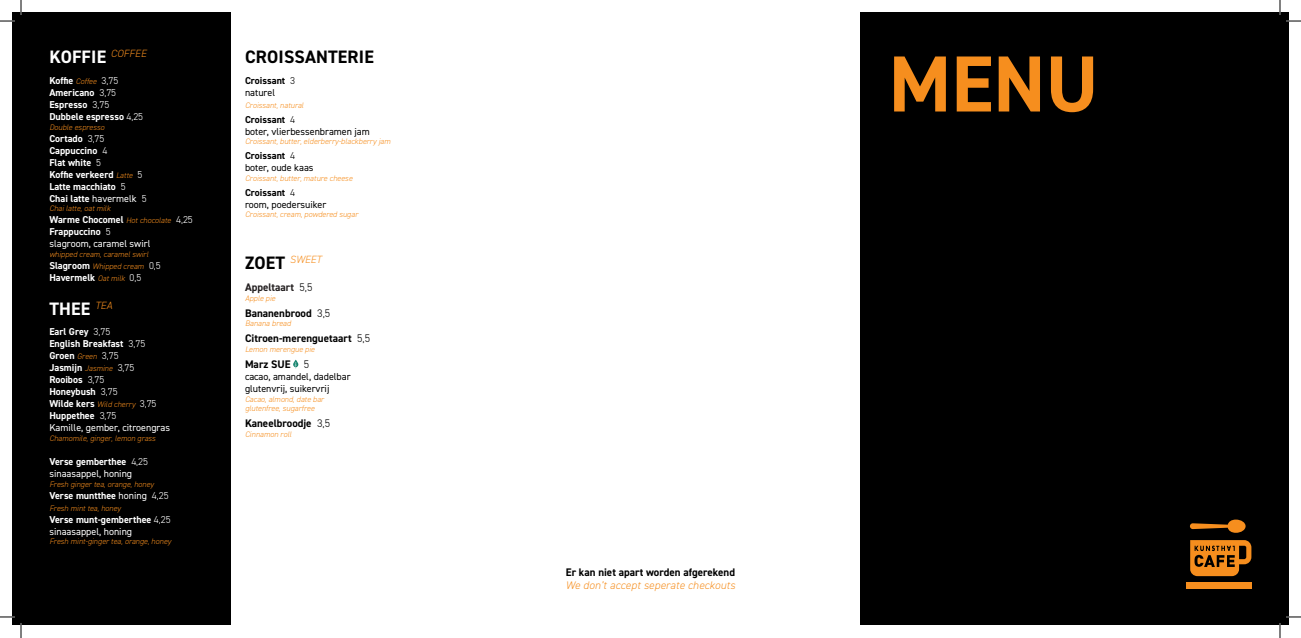
<style>
.page{position:relative;width:1301px;height:638px;background:#fff}
.page>*{position:absolute;margin:0;border:0;box-sizing:border-box;transform-origin:0 0}
.t1{font:700 79.6px "DIN2014";color:#f68e1e}
.Nederlands{font:700 18px "DIN2014";letter-spacing:.01em;color:#fff}
.Tussenkop{font:700 18px "DIN2014";letter-spacing:.01em;color:#000}
.Nederlands-2{font:700 11px "DIN2014";color:#000}
.t2{font:italic 300 11px "DIN2014";letter-spacing:.02em;color:#f68e1e}
.Nederlands-3{font:700 11px "DIN2014";color:#231f20}
.Tussenkop-2{font:italic 300 10.5px "DIN2014";letter-spacing:.01em;color:#f68e1e}
.Nederlands-4{font:700 10px/12px "DIN2014";color:#fff}
.Nederlands-5{font:10px/12px "DIN2014";color:#000}
.Nederlands-6{font:10px/12px "DIN2014";color:#fff}
.Tussenkop-3{font:700 10px/12px "DIN2014";color:#000}
.Nederlands-7{font:italic 300 8px/9.6px "DIN2014";color:#f68e1e}
.Tussenkop-4{font:italic 300 8px "DIN2014";color:#f68e1e}
.s1{font-weight:300;font-style:italic;font-size:8px;color:#f68e1e}
.s2{font-weight:300}
.s3{font-weight:400}
.s4{font-weight:700}
.s5{font-weight:700;font-style:normal;font-size:10px;color:#fff}
.s6{font-style:normal;font-size:10px;color:#fff}
.s7{font-weight:700;font-style:normal;font-size:18px;color:#000}
.s8{font-weight:300;color:#000}
</style>
<div class="page">
<div style="left:860px;top:12px;width:428px;height:613px;background:#000"></div>
<svg style="left:1190px;top:540px;width:61px;height:35px"></svg>
<div style="left:1186px;top:581px;width:65px;height:7px;background:#f68e1e"></div>
<svg style="left:1190px;top:519px;width:55px;height:13px"></svg>
<div style="left:12px;top:12px;width:219px;height:613px;background:#000"></div>
<svg style="left:293px;top:359px;width:5px;height:9px"></svg>
<svg style="left:1286px;top:20px;width:15px;height:2px"></svg>
<svg style="left:1286px;top:616px;width:15px;height:1px"></svg>
<svg style="left:0;top:0;width:22px;height:22px"></svg>
<svg style="left:0;top:616px;width:22px;height:21px"></svg>
<svg style="left:1279px;top:0;width:1px;height:15px"></svg>
<svg style="left:1279px;top:623px;width:1px;height:14px"></svg>
<p class="Nederlands" style="left:49px;top:45px;width:98px">KOFFIE <sup>COFFEE</sup></p>
<p class="Nederlands-4" style="left:49px;top:74px;width:70px">Koffie <span class="s1">Coffee</span> <span class="s2">3,75</span></p>
<p class="Nederlands-4" style="left:49px;top:86px;width:68px">Americano <span class="s2">3,75</span></p>
<p class="Nederlands-4" style="left:49px;top:98px;width:61px">Espresso <span class="s2">3,75</span></p>
<p class="Nederlands-4" style="left:49px;top:110px;width:95px">Dubbele espresso <span class="s2">4,25</span></p>
<p class="Nederlands-7" style="left:49px;top:122px;width:57px">Double espresso</p>
<p class="Nederlands-4" style="left:49px;top:132px;width:57px">Cortado <span class="s2">3,75</span></p>
<p class="Nederlands-4" style="left:49px;top:144px;width:59px">Cappuccino <span class="s2">4</span></p>
<p class="Nederlands-4" style="left:49px;top:156px;width:53px">Flat white <span class="s2">5</span></p>
<p class="Nederlands-4" style="left:49px;top:168px;width:95px">Koffie verkeerd <span class="s1">Latte</span> <span class="s2">5</span></p>
<p class="Nederlands-4" style="left:49px;top:180px;width:78px">Latte macchiato <span class="s2">5</span></p>
<p class="Nederlands-4" style="left:49px;top:192px;width:99px">Chai latte <span class="s3">havermelk</span> <span class="s2">5</span></p>
<p class="Nederlands-7" style="left:49px;top:204px;width:63px">Chai latte, oat milk</p>
<p class="Nederlands-4" style="left:49px;top:214px;width:145px">Warme Chocomel <span class="s1">Hot chocolate</span> <span class="s2">4,25</span></p>
<p class="Nederlands-6" style="left:49px;top:225px;width:103px"><span class="s4">Frappuccino</span> <span class="s2">5 </span>slagroom, caramel swirl</p>
<p class="Nederlands-7" style="left:49px;top:249px;width:101px">whipped cream, caramel swirl</p>
<p class="Nederlands-7" style="left:49px;top:261px;width:113px"><span class="s5">Slagroom</span> Whipped cream <span class="s6">0,5</span></p>
<p class="Nederlands-4" style="left:49px;top:271px;width:93px">Havermelk <span class="s1">Oat milk</span> <span class="s2">0,5</span></p>
<p class="Nederlands" style="left:49px;top:296px;width:64px">THEE <sup>TEA</sup></p>
<p class="Nederlands-4" style="left:49px;top:325px;width:97px">Earl Grey <span class="s2">3,75<br></span>English Breakfast <span class="s2">3,75<br></span>Groen <span class="s1">Green</span> <span class="s2">3,75<br></span>Jasmijn <span class="s1">Jasmine</span> <span class="s2">3,75</span></p>
<p class="Nederlands-4" style="left:49px;top:373px;width:57px">Rooibos <span class="s2">3,75</span></p>
<p class="Nederlands-4" style="left:49px;top:385px;width:70px">Honeybush <span class="s2">3,75</span></p>
<p class="Nederlands-7" style="left:49px;top:399px;width:109px"><span class="s5">Wilde kers</span> Wild cherry <span class="s6">3,75</span></p>
<p class="Nederlands-4" style="left:49px;top:409px;width:68px">Huppethee <span class="s2">3,75</span></p>
<p class="Nederlands-6" style="left:49px;top:421px;width:122px">Kamille, gember, citroengras</p>
<p class="Nederlands-7" style="left:49px;top:433px;width:108px">Chamomile, ginger, lemon grass</p>
<p class="Nederlands-4" style="left:49px;top:455px;width:100px">Verse gemberthee <span class="s2">4,25</span></p>
<p class="Nederlands-6" style="left:49px;top:467px;width:84px">sinaasappel, honing</p>
<p class="Nederlands-7" style="left:49px;top:478px;width:106px">Fresh ginger tea, orange, honey</p>
<p class="Nederlands-4" style="left:49px;top:488px;width:121px">Verse muntthee <span class="s3">honing</span> <span class="s2">4,25</span></p>
<p class="Nederlands-7" style="left:49px;top:502px;width:73px">Fresh mint tea, honey</p>
<p class="Nederlands-4" style="left:49px;top:512px;width:123px">Verse munt-gemberthee <span class="s2">4,25</span></p>
<p class="Nederlands-6" style="left:49px;top:524px;width:84px">sinaasappel, honing</p>
<p class="Nederlands-7" style="left:49px;top:536px;width:123px">Fresh mint-ginger tea, orange, honey</p>
<p class="Tussenkop" style="left:245px;top:45px;width:130px">CROISSANTERIE</p>
<p class="Tussenkop-3" style="left:245px;top:74px;width:52px">Croissant <span class="s2">3 </span><span class="s3">naturel</span></p>
<p class="Tussenkop-4" style="left:245px;top:100px;width:60px">Croissant, natural</p>
<p class="Nederlands-5" style="left:245px;top:113px;width:126px"><span class="s4">Croissant</span> <span class="s2">4<br></span>boter, vlierbessenbramen jam</p>
<p class="Nederlands-7" style="left:245px;top:137px;width:147px">Croissant, butter, elderberry-blackberry jam</p>
<p class="Nederlands-5" style="left:245px;top:150px;width:70px"><span class="s4">Croissant</span> <span class="s2">4 </span>boter, oude kaas</p>
<p class="Nederlands-7" style="left:245px;top:173px;width:109px">Croissant, butter, mature cheese</p>
<p class="Nederlands-5" style="left:245px;top:186px;width:83px"><span class="s4">Croissant</span> <span class="s2">4<br></span>room, poedersuiker</p>
<p class="Nederlands-7" style="left:245px;top:210px;width:115px">Croissant, cream, powdered sugar</p>
<p class="Tussenkop-2" style="left:245px;top:253px;width:78px"><span class="s7">ZOET</span> SWEET</p>
<p class="Nederlands-3" style="left:245px;top:279px;width:69px">Appeltaart <span class="s8">5,5</span></p>
<p class="Nederlands-7" style="left:245px;top:293px;width:32px">Apple pie</p>
<p class="Nederlands-2" style="left:245px;top:305px;width:87px">Bananenbrood <span class="s2">3,5</span></p>
<p class="Nederlands-7" style="left:245px;top:318px;width:47px">Banana bread</p>
<p class="Nederlands-2" style="left:245px;top:331px;width:127px">Citroen-merenguetaart <span class="s2">5,5</span></p>
<p class="Nederlands-7" style="left:245px;top:344px;width:71px">Lemon merengue pie</p>
<p class="Nederlands-2" style="left:245px;top:356px;width:66px">Marz SUE <span class="s2">5</span></p>
<p class="Nederlands-5" style="left:245px;top:370px;width:107px">cacao, amandel, dadelbar glutenvrij, suikervrij</p>
<p class="Nederlands-7" style="left:245px;top:394px;width:80px">Cacao, almond, date bar glutenfree, sugarfree</p>
<p class="Nederlands-2" style="left:245px;top:416px;width:87px">Kaneelbroodje <span class="s2">3,5</span></p>
<p class="Nederlands-7" style="left:245px;top:429px;width:48px">Cinnamon roll</p>
<p class="t1" style="left:888px;top:31px;width:211px">MENU</p>
<p class="Nederlands-2" style="left:566px;top:564px;width:171px">Er kan niet apart worden afgerekend</p>
<p class="t2" style="left:566px;top:578px;width:171px">We don’t accept seperate checkouts</p>
</div>
